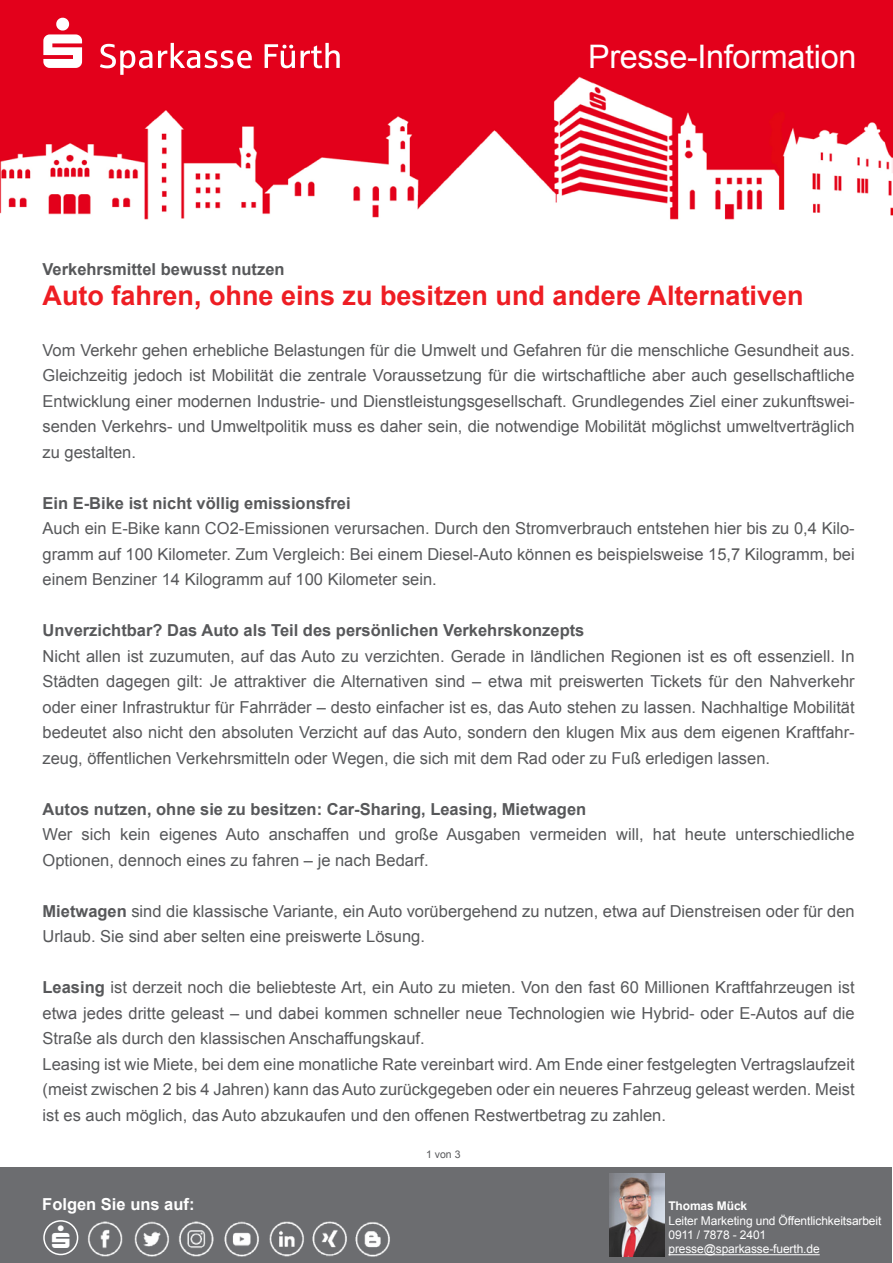
<style>
.page{position:relative;width:893px;height:1263px;background:#fff}
.page>*{position:absolute;margin:0;border:0;box-sizing:border-box;transform-origin:0 0}
.t1{font:32.4px "Arial";letter-spacing:-.01em;color:#fff}
.t2{font:700 27px "Arial";color:#ee1d23}
.t3{font:16.5px/25.5px "Arial";color:#57585a;text-align:justify}
.t4{font:700 16.5px "Arial";color:#57585a}
.t5{font:700 16.5px "Arial";color:#fff}
.t6{font:12px/14.4px "Arial";letter-spacing:-.01em;color:#fff}
.t7{font:700 12px "Arial";letter-spacing:-.01em;color:#fff}
.t8{font:10.5px "Arial";color:#57585a}
.s1{font-weight:700}
</style>
<div class="page">
<img style="left:0;top:0;width:893px;height:220px">
<div style="left:0;top:1167px;width:892px;height:96px;background:#6c6d70"></div>
<img style="left:609px;top:1174px;width:55px;height:82px">
<hr style="left:668px;top:1254px;width:152px;height:1px;background:#fff">
<img style="left:87px;top:1221px;width:36px;height:36px">
<img style="left:134px;top:1221px;width:35px;height:36px">
<img style="left:179px;top:1221px;width:35px;height:36px">
<img style="left:224px;top:1221px;width:35px;height:36px">
<img style="left:269px;top:1221px;width:121px;height:36px">
<div style="left:43px;top:1220px;width:35px;height:35px;border:2px solid #fff;border-radius:50%"></div>
<svg style="left:43px;top:18px;width:297px;height:57px;background:#e72d43"></svg>
<h1 class="t1" style="left:588px;top:36px;width:270px">Presse-Information</h1>
<p class="t4" style="left:43px;top:258px;width:244px">Verkehrsmittel bewusst nutzen</p>
<h2 class="t2" style="left:43px;top:277px;width:763px">Auto fahren, ohne eins zu besitzen und andere Alternativen</h2>
<p class="t3" style="left:43px;top:337px;width:814px">Vom Verkehr gehen erhebliche Belastungen für die Umwelt und Gefahren für die menschliche Gesundheit aus.<br>Gleichzeitig jedoch ist Mobilität die zentrale Voraussetzung für die wirtschaftliche aber auch gesellschaftliche Entwicklung einer modernen Industrie- und Dienstleistungsgesellschaft. Grundlegendes Ziel einer zukunftswei&shy;senden Verkehrs- und Umweltpolitik muss es daher sein, die notwendige Mobilität möglichst umweltverträglich zu gestalten.</p>
<p class="t4" style="left:43px;top:492px;width:310px">Ein E-Bike ist nicht völlig emissionsfrei</p>
<p class="t3" style="left:43px;top:516px;width:814px">Auch ein E-Bike kann CO2-Emissionen verursachen. Durch den Stromverbrauch entstehen hier bis zu 0,4 Kilo&shy;gramm auf 100 Kilometer. Zum Vergleich: Bei einem Diesel-Auto können es beispielsweise 15,7 Kilogramm, bei einem Benziner 14 Kilogramm auf 100 Kilometer sein.</p>
<p class="t4" style="left:43px;top:619px;width:543px">Unverzichtbar? Das Auto als Teil des persönlichen Verkehrskonzepts</p>
<p class="t3" style="left:43px;top:643px;width:814px">Nicht allen ist zuzumuten, auf das Auto zu verzichten. Gerade in ländlichen Regionen ist es oft essenziell. In Städten dagegen gilt: Je attraktiver die Alternativen sind – etwa mit preiswerten Tickets für den Nahverkehr oder einer Infrastruktur für Fahrräder – desto einfacher ist es, das Auto stehen zu lassen. Nachhaltige Mobilität bedeutet also nicht den absoluten Verzicht auf das Auto, sondern den klugen Mix aus dem eigenen Kraftfahr&shy;zeug, öffentlichen Verkehrsmitteln oder Wegen, die sich mit dem Rad oder zu Fuß erledigen lassen.</p>
<p class="t4" style="left:43px;top:798px;width:545px">Autos nutzen, ohne sie zu besitzen: Car-Sharing, Leasing, Mietwagen</p>
<p class="t3" style="left:43px;top:822px;width:814px">Wer sich kein eigenes Auto anschaffen und große Ausgaben vermeiden will, hat heute unterschiedliche<br>Optionen, dennoch eines zu fahren – je nach Bedarf.</p>
<p class="t3" style="left:43px;top:898px;width:814px"><span class="s1">Mietwagen</span> sind die klassische Variante, ein Auto vorübergehend zu nutzen, etwa auf Dienstreisen oder für den<br>Urlaub. Sie sind aber selten eine preiswerte Lösung.</p>
<p class="t3" style="left:43px;top:975px;width:814px;text-align:left"><span class="s1">Leasing</span> ist derzeit noch die beliebteste Art, ein Auto zu mieten. Von den fast 60 Millionen Kraftfahrzeugen ist etwa jedes dritte geleast – und dabei kommen schneller neue Technologien wie Hybrid- oder E-Autos auf die Straße als durch den klassischen Anschaffungskauf.<br>Leasing ist wie Miete, bei dem eine monatliche Rate vereinbart wird. Am Ende einer festgelegten Vertragslaufzeit (meist zwischen 2 bis 4 Jahren) kann das Auto zurückgegeben oder ein neueres Fahrzeug geleast werden. Meist ist es auch möglich, das Auto abzukaufen und den offenen Restwertbetrag zu zahlen.</p>
<p class="t8" style="left:426px;top:1147px;width:36px">1 von 3</p>
<p class="t5" style="left:42px;top:1193px;width:154px">Folgen Sie uns auf:</p>
<p class="t7" style="left:668px;top:1198px;width:80px">Thomas Mück</p>
<p class="t6" style="left:668px;top:1213px;width:214px">Leiter Marketing und Öffentlichkeitsarbeit<br>0911 / 7878 - 2401 presse@sparkasse-fuerth.de</p>
</div>
